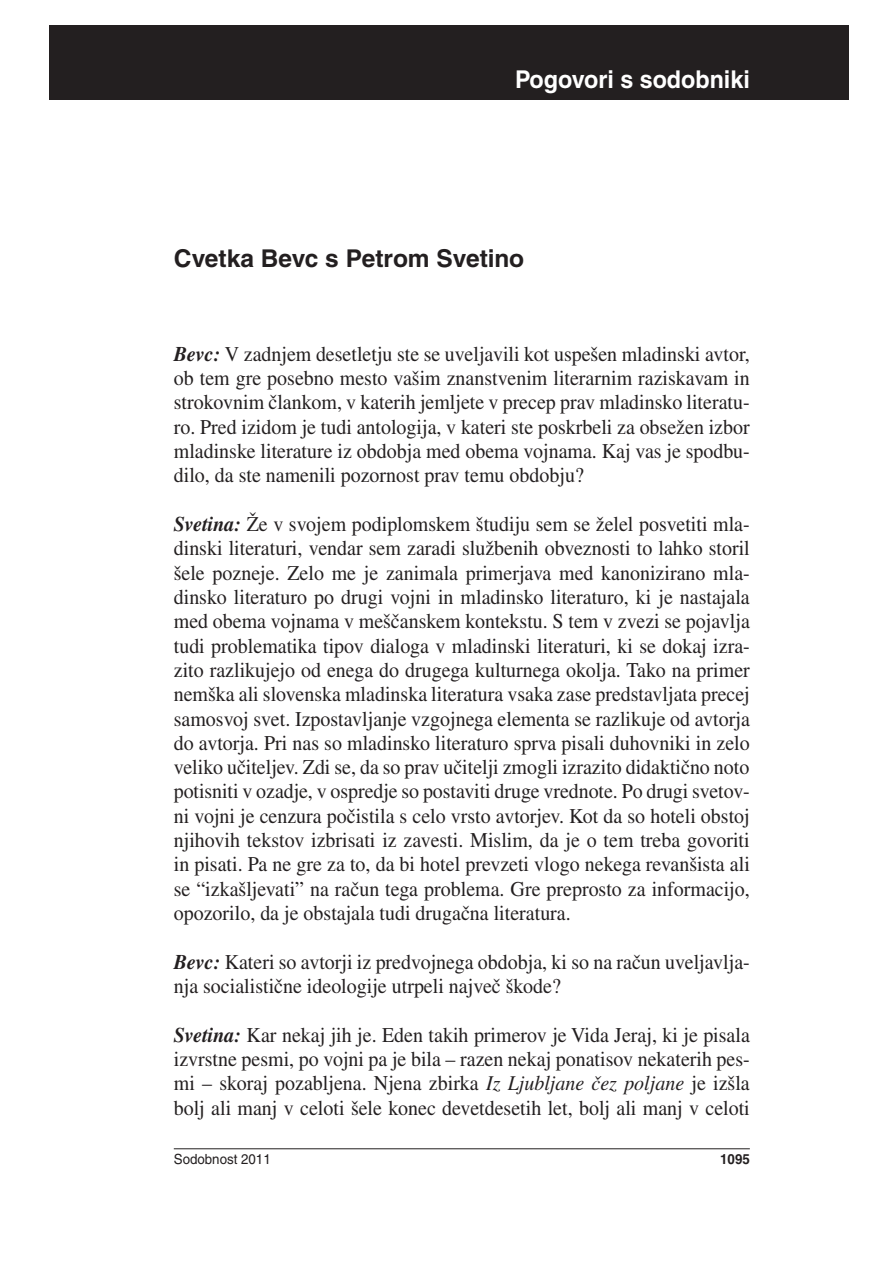
<style>
.page{position:relative;width:874px;height:1265px;background:#fff}
.page>*{position:absolute;margin:0;border:0;box-sizing:border-box;transform-origin:0 0}
.t1{font:700 24.5px "SS Helvetica";color:#231f20}
.t2{font:700 24.5px "SS Helvetica";color:#fff;scale:.95 1}
.t3{font:21px/24.3px "SS Times";color:#231f20;text-align:justify;scale:.95 1}
.t4{font:14px "SS Helvetica";color:#231f20;scale:.95 1}
.t5{font:700 14px "SS Helvetica";color:#231f20;scale:.95 1}
.s1{font-weight:700;font-style:italic}
.s2{font-style:italic}
</style>
<div class="page">
<div style="left:50px;top:25px;width:798px;height:74px;background:#231f20"></div>
<hr style="left:174px;top:1148px;width:575px;height:1px;background:#231f20">
<p class="t2" style="left:514px;top:65px;width:248px">Pogovori s sodobniki</p>
<p class="t1" style="left:174px;top:243px;width:352px">Cvetka Bevc s Petrom Svetino</p>
<p class="t3" style="left:174px;top:341px;width:607px"><span class="s1">Bevc:</span> V zadnjem desetletju ste se uveljavili kot uspe{en mladinski avtor, ob tem gre posebno mesto va{im znanstvenim literarnim raziskavam in strokovnim ~lankom, v katerih jemljete v precep prav mladinsko literatu&shy;ro. Pred izidom je tudi antologija, v kateri ste poskrbeli za obse`en izbor mladinske literature iz obdobja med obema vojnama. Kaj vas je spodbu&shy;dilo, da ste namenili pozornost prav temu obdobju?</p>
<p class="t3" style="left:174px;top:512px;width:607px"><span class="s1">Svetina:</span> @e v svojem podiplomskem {tudiju sem se `elel posvetiti mla&shy;dinski literaturi, vendar sem zaradi slu`benih obveznosti to lahko storil {ele pozneje. Zelo me je zanimala primerjava med kanonizirano mla&shy;dinsko literaturo po drugi vojni in mladinsko literaturo, ki je nastajala med obema vojnama v me{~anskem kontekstu. S tem v zvezi se pojavlja tudi problematika tipov dialoga v mladinski literaturi, ki se dokaj izra&shy;zito razlikujejo od enega do drugega kulturnega okolja. Tako na primer nem{ka ali slovenska mladinska literatura vsaka zase predstavljata precej samosvoj svet. Izpostavljanje vzgojnega elementa se razlikuje od avtorja do avtorja. Pri nas so mladinsko literaturo sprva pisali duhovniki in zelo veliko u~iteljev. Zdi se, da so prav u~itelji zmogli izrazito didakti~no noto potisniti v ozadje, v ospredje so postaviti druge vrednote. Po drugi svetov&shy;ni vojni je cenzura po~istila s celo vrsto avtorjev. Kot da so hoteli obstoj njihovih tekstov izbrisati iz zavesti. Mislim, da je o tem treba govoriti in pisati. Pa ne gre za to, da bi hotel prevzeti vlogo nekega revan{ista ali se “izka{ljevati” na ra~un tega problema. Gre preprosto za informacijo, opozorilo, da je obstajala tudi druga~na literatura.</p>
<p class="t3" style="left:174px;top:949px;width:607px"><span class="s1">Bevc:</span> Kateri so avtorji iz predvojnega obdobja, ki so na ra~un uveljavlja&shy;nja socialisti~ne ideologije utrpeli najve~ {kode?</p>
<p class="t3" style="left:174px;top:1022px;width:607px"><span class="s1">Svetina:</span> Kar nekaj jih je. Eden takih primerov je Vida Jeraj, ki je pisala izvrstne pesmi, po vojni pa je bila – razen nekaj ponatisov nekaterih pes&shy;mi – skoraj pozabljena. Njena zbirka <span class="s2">Iz Ljubljane ~ez poljane</span> je iz{la bolj ali manj v celoti {ele konec devetdesetih let, bolj ali manj v celoti</p>
<p class="t4" style="left:174px;top:1151px;width:103px">Sodobnost 2011</p>
<p class="t5" style="left:719px;top:1151px;width:33px">1095</p>
</div>
